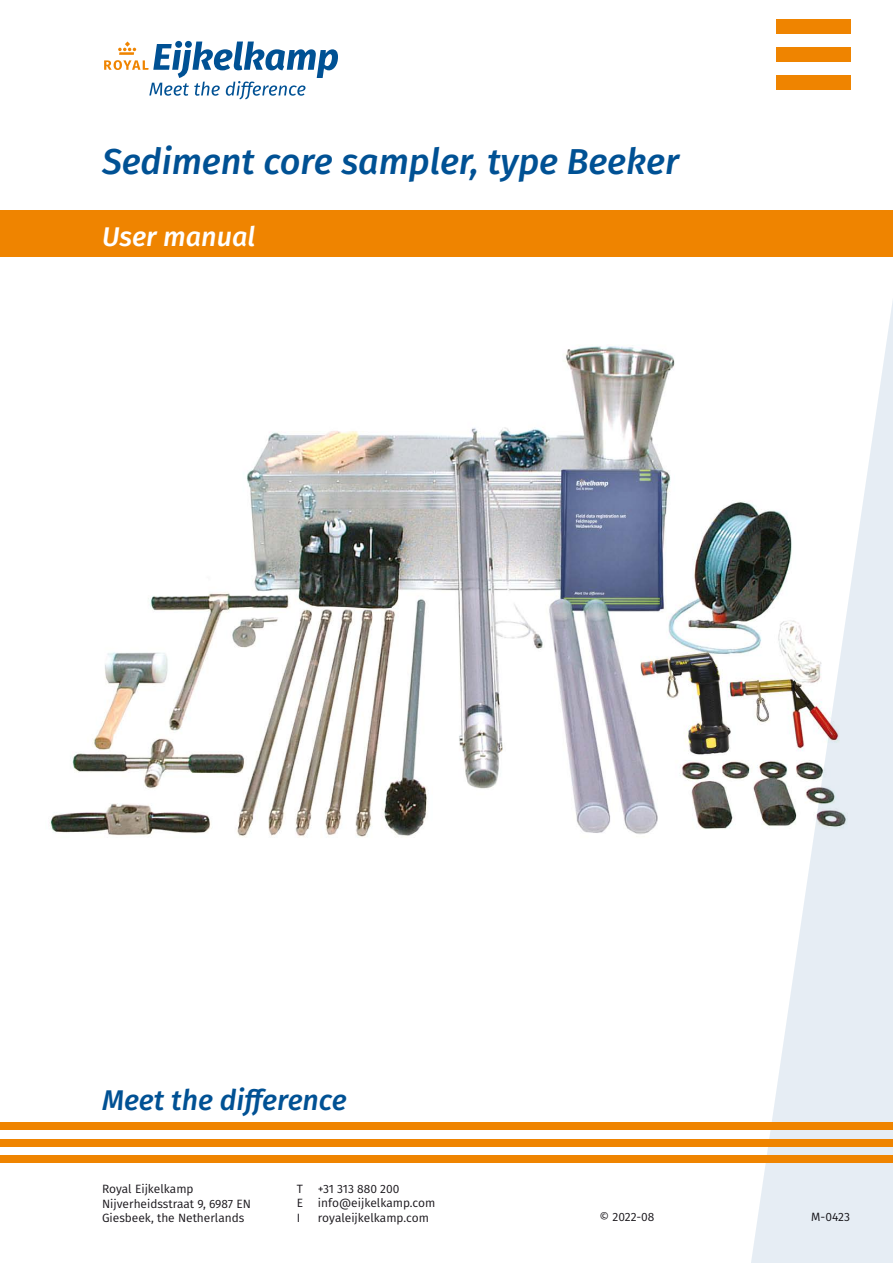
<style>
.page{position:relative;width:893px;height:1263px;background:#fff}
.page>*{position:absolute;margin:0;border:0;box-sizing:border-box;transform-origin:0 0}
.Kop{font:italic 500 36px "Fira Sans";color:#005194}
.t1{font:italic 500 28.5px "Fira Sans";color:#005194}
.Subkop{font:italic 500 27px "Fira Sans";color:#fff}
.Adres{font:12px/14.4px "Fira Sans";color:#1a171c}
</style>
<div class="page">
<img style="left:50px;top:346px;width:701px;height:491px">
<div style="left:0;top:210px;width:893px;height:47px;background:#ef8400"></div>
<div style="left:776px;top:19px;width:74px;height:14px;background:#ef8400"></div>
<div style="left:776px;top:75px;width:74px;height:14px;background:#ef8400"></div>
<div style="left:776px;top:47px;width:74px;height:14px;background:#ef8400"></div>
<svg style="left:751px;top:301px;width:142px;height:962px;fill:#e6edf4"></svg>
<div style="left:0;top:1123px;width:893px;height:7px;background:#ef8400"></div>
<div style="left:0;top:1139px;width:893px;height:7px;background:#ef8400"></div>
<div style="left:0;top:1155px;width:893px;height:7px;background:#ef8400"></div>
<svg style="left:104px;top:42px;width:234px;height:57px"></svg>
<p class="Kop" style="left:102px;top:133px;width:578px">Sediment core sampler, type Beeker</p>
<p class="Subkop" style="left:102px;top:215px;width:155px">User manual</p>
<p class="t1" style="left:102px;top:1077px;width:246px">Meet the difference</p>
<p class="Adres" style="left:102px;top:1181px;width:93px">Royal Eijkelkamp</p>
<p class="Adres" style="left:102px;top:1196px;width:150px">Nijverheidsstraat 9, 6987 EN<br>Giesbeek, the Netherlands</p>
<p class="Adres" style="left:297px;top:1181px;width:8px">T</p>
<p class="Adres" style="left:318px;top:1181px;width:83px">+31 313 880 200</p>
<p class="Adres" style="left:297px;top:1195px;width:140px">E info@eijkelkamp.com</p>
<p class="Adres" style="left:297px;top:1210px;width:5px">I</p>
<p class="Adres" style="left:318px;top:1210px;width:112px">royaleijkelkamp.com</p>
<p class="Adres" style="left:600px;top:1209px;width:56px">© 2022-08</p>
<p class="Adres" style="left:811px;top:1209px;width:40px">M-0423</p>
</div>
